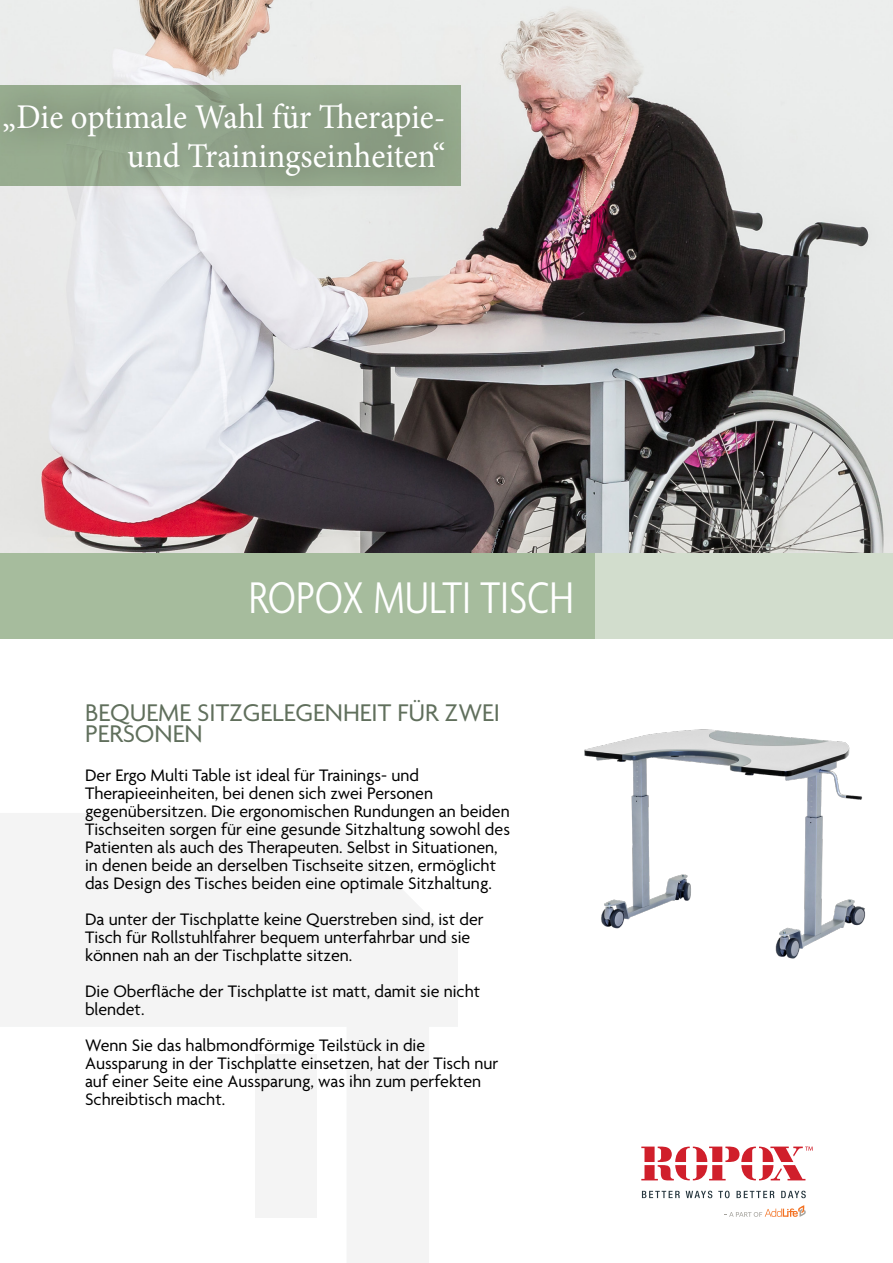
<style>
.page{position:relative;width:893px;height:1263px;background:#fff}
.page>*{position:absolute;margin:0;border:0;box-sizing:border-box;transform-origin:0 0}
.t1{font:300 condensed 48px "Agenda";color:#fff}
.t2{font:34.65px/39.6px "Minion Pro";color:#fff;text-align:right;scale:.95 1}
.t3{font:26.1px/21px "Agenda";color:#606f5c}
.t4{font:18px/18px "Agenda";color:#000}
</style>
<div class="page">
<svg style="left:0;top:813px;width:458px;height:450px;fill:#f4f4f4"></svg>
<div style="left:256px;top:1054px;width:61px;height:163px;background:#f4f4f4"></div>
<img style="left:0;top:0;width:893px;height:554px">
<div style="left:0;top:554px;width:893px;height:85px;background:#a6bc9d"></div>
<div style="left:595px;top:554px;width:298px;height:85px;background:#d2ddcd"></div>
<div style="left:0;top:74px;width:472px;height:131px;background:#231f20;opacity:.75"></div>
<svg style="left:642px;top:1191px;width:38px;height:7px"></svg>
<svg style="left:686px;top:1191px;width:26px;height:7px"></svg>
<svg style="left:718px;top:1191px;width:12px;height:7px"></svg>
<svg style="left:736px;top:1191px;width:38px;height:7px"></svg>
<svg style="left:781px;top:1191px;width:25px;height:7px"></svg>
<svg style="left:641px;top:1146px;width:172px;height:34px"></svg>
<svg style="left:724px;top:1205px;width:82px;height:12px"></svg>
<img style="left:584px;top:729px;width:282px;height:230px">
<p class="t2" style="left:2px;top:97px;width:468px">„Die optimale Wahl für Therapie&shy;und Trainingseinheiten“</p>
<p class="t1" style="left:249px;top:571px;width:327px">ROPOX MULTI TISCH</p>
<p class="t3" style="left:85px;top:704px;width:417px">BEQUEME SITZGELEGENHEIT FÜR ZWEI<br>PERSONEN</p>
<p class="t4" style="left:85px;top:768px;width:426px">Der Ergo Multi Table ist ideal für Trainings- und Therapieeinheiten, bei denen sich zwei Personen gegenübersitzen. Die ergonomischen Rundungen an beiden Tischseiten sorgen für eine gesunde Sitzhaltung sowohl des Patienten als auch des Therapeuten. Selbst in Situationen, in denen beide an derselben Tischseite sitzen, ermöglicht das Design des Tisches beiden eine optimale Sitzhaltung.</p>
<p class="t4" style="left:85px;top:912px;width:400px">Da unter der Tischplatte keine Querstreben sind, ist der<br>Tisch für Rollstuhlfahrer bequem unterfahrbar und sie können nah an der Tischplatte sitzen.</p>
<p class="t4" style="left:85px;top:984px;width:397px">Die Oberfläche der Tischplatte ist matt, damit sie nicht blendet.</p>
<p class="t4" style="left:85px;top:1038px;width:415px">Wenn Sie das halbmondförmige Teilstück in die Aussparung in der Tischplatte einsetzen, hat der Tisch nur auf einer Seite eine Aussparung, was ihn zum perfekten Schreibtisch macht.</p>
</div>
